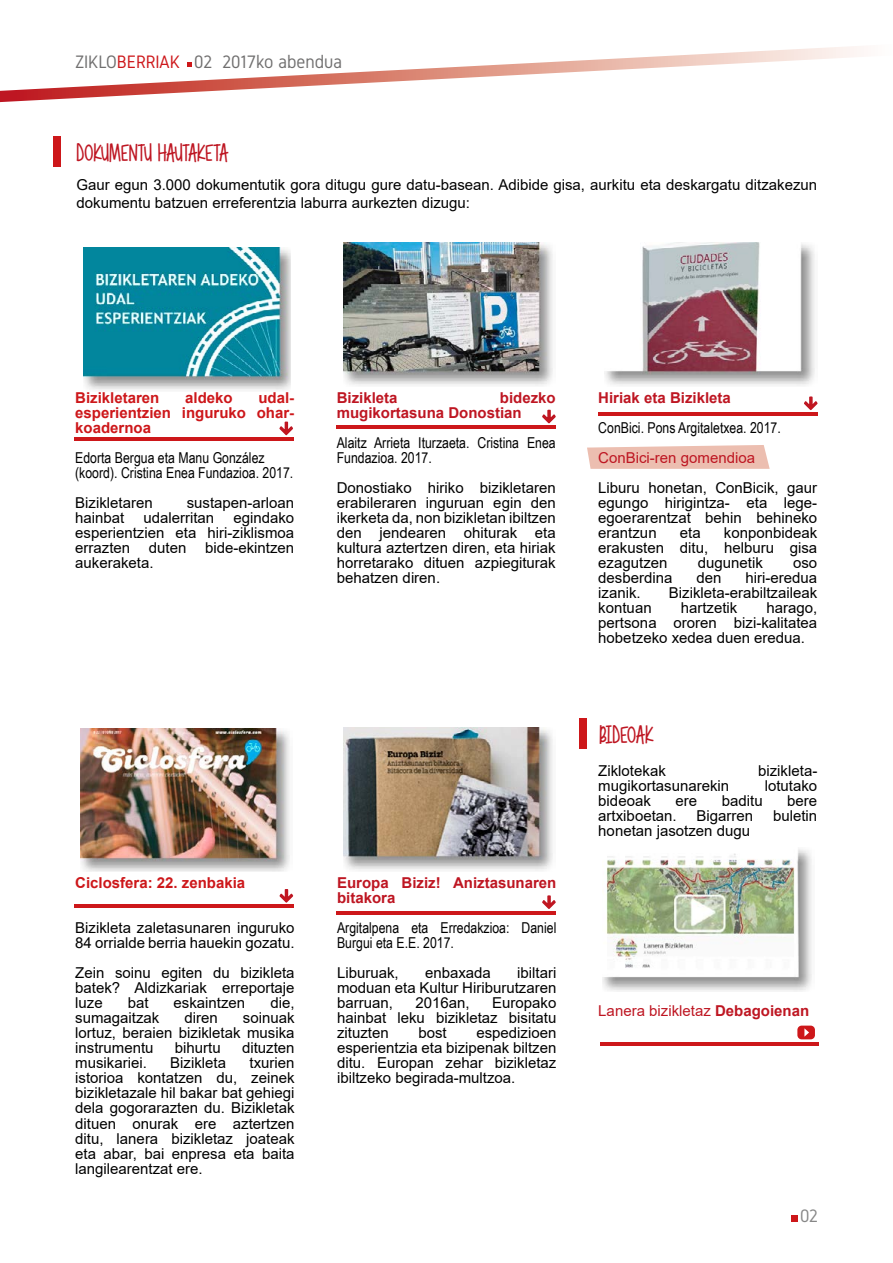
<style>
.page{position:relative;width:893px;height:1263px;background:#fff}
.page>*{position:absolute;margin:0;border:0;box-sizing:border-box;transform-origin:0 0}
.t1{font:31.5px "Generally Speaking";letter-spacing:-.015em;color:#be1622}
.t2{font:18px "Gidole";color:#706f6f}
.t3{font:18px "Gidole";color:#878787}
.t4{font:15px/15px "Arial";color:#000;text-align:justify}
.t5{font:15px/15px "Arial Narrow";color:#000}
.t6{font:700 15px/15px "Arial";color:#be1622}
.t7{font:700 15px/15px "Arial";color:#cd171a;text-align:justify}
.t8{font:15px "Arial";color:#be1622}
.s1{color:#cd171a}
.s2{font-weight:700}
</style>
<div class="page">
<svg style="left:587px;top:445px;width:183px;height:24px;background:#edc3b6"></svg>
<div style="left:53px;top:136px;width:8px;height:31px;background:#cd171a"></div>
<div style="left:792px;top:1215px;width:6px;height:7px;background:#cd171a"></div>
<svg style="left:0;top:46px;width:861px;height:56px"></svg>
<div style="left:580px;top:719px;width:7px;height:30px;background:#cd171a"></div>
<svg style="left:542px;top:409px;width:14px;height:15px"></svg>
<hr style="left:337px;top:425px;width:219px;height:3px;background:#cd171a">
<svg style="left:542px;top:895px;width:14px;height:14px"></svg>
<hr style="left:337px;top:911px;width:219px;height:3px;background:#cd171a">
<div style="left:797px;top:1025px;width:18px;height:14px;background:#cd171a;border-radius:4px"></div>
<svg style="left:804px;top:1028px;width:5px;height:9px"></svg>
<hr style="left:600px;top:1043px;width:218px;height:3px;background:#cd171a">
<img style="left:84px;top:247px;width:207px;height:144px">
<img style="left:343px;top:242px;width:210px;height:144px">
<img style="left:605px;top:242px;width:210px;height:144px">
<img style="left:343px;top:727px;width:210px;height:144px">
<img style="left:603px;top:849px;width:209px;height:143px">
<img style="left:81px;top:729px;width:209px;height:143px">
<svg style="left:279px;top:421px;width:14px;height:15px"></svg>
<hr style="left:74px;top:437px;width:219px;height:3px;background:#cd171a">
<svg style="left:279px;top:889px;width:15px;height:14px"></svg>
<hr style="left:74px;top:905px;width:219px;height:3px;background:#cd171a">
<svg style="left:804px;top:396px;width:14px;height:15px"></svg>
<hr style="left:599px;top:412px;width:219px;height:3px;background:#cd171a">
<p class="t2" style="left:75px;top:51px;width:268px">ZIKLO<span class="s1">BERRIAK</span> 02 2017ko abendua</p>
<h1 class="t1" style="left:77px;top:136px;width:154px">DOKUMENTU HAUTAKETA</h1>
<p class="t4" style="left:77px;top:175px;width:742px;line-height:18px">Gaur egun 3.000 dokumentutik gora ditugu gure datu-basean. Adibide gisa, aurkitu eta deskargatu ditzakezun dokumentu batzuen erreferentzia laburra aurkezten dizugu:</p>
<p class="t7" style="left:75px;top:390px;width:221px;text-indent:183px">udal&shy;esperientzien inguruko ohar&shy;koadernoa</p>
<p class="t5" style="left:75px;top:449px;width:220px">Edorta Bergua eta Manu González (koord). Cristina Enea Fundazioa. 2017.</p>
<p class="t4" style="left:75px;top:495px;width:79px">Bizikletaren</p>
<p class="t4" style="left:187px;top:495px;width:109px">sustapen-arloan</p>
<p class="t4" style="left:75px;top:510px;width:51px">hainbat</p>
<p class="t4" style="left:143px;top:510px;width:72px">udalerritan</p>
<p class="t7" style="left:75px;top:390px;width:86px">Bizikletaren</p>
<p class="t7" style="left:185px;top:390px;width:49px">aldeko</p>
<p class="t4" style="left:75px;top:510px;width:220px;text-indent:158px">egindako esperientzien eta hiri-ziklismoa errazten duten bide-ekintzen aukeraketa.</p>
<p class="t6" style="left:337px;top:390px;width:221px;text-indent:163px">bidezko mugikortasuna Donostian</p>
<p class="t5" style="left:337px;top:434px;width:221px">Alaitz Arrieta Iturzaeta. Cristina Enea<br>Fundazioa. 2017.</p>
<p class="t4" style="left:337px;top:480px;width:220px">Donostiako hiriko bizikletaren erabileraren inguruan egin den ikerketa da, non bizikletan ibiltzen den jendearen ohiturak eta kultura aztertzen diren, eta hiriak horretarako dituen azpiegiturak behatzen diren.</p>
<p class="t6" style="left:337px;top:390px;width:62px">Bizikleta</p>
<p class="t7" style="left:75px;top:876px;width:172px">Ciclosfera: 22. zenbakia</p>
<p class="t4" style="left:75px;top:920px;width:221px">Bizikleta zaletasunaren inguruko<br>84 orrialde berria hauekin gozatu.</p>
<p class="t4" style="left:75px;top:965px;width:221px">Zein soinu egiten du bizikleta batek? Aldizkariak erreportaje luze</p>
<p class="t4" style="left:128px;top:995px;width:22px">bat</p>
<p class="t4" style="left:174px;top:995px;width:73px">eskaintzen</p>
<p class="t4" style="left:270px;top:995px;width:26px">die,</p>
<p class="t4" style="left:75px;top:1010px;width:86px">sumagaitzak</p>
<p class="t4" style="left:184px;top:1010px;width:35px">diren</p>
<p class="t4" style="left:75px;top:1010px;width:221px;text-indent:168px">soinuak lortuz, beraien bizikletak musika instrumentu</p>
<p class="t4" style="left:175px;top:1040px;width:47px">bihurtu</p>
<p class="t4" style="left:242px;top:1040px;width:54px">dituzten</p>
<p class="t4" style="left:75px;top:1055px;width:221px;text-indent:174px">txurien istorioa kontatzen du, zeinek bizikletazale hil bakar bat gehiegi dela gogorarazten du. Bizikletak dituen onurak ere aztertzen ditu, lanera bizikletaz joateak eta abar, bai enpresa eta baita langilearentzat ere.</p>
<p class="t4" style="left:75px;top:1055px;width:73px">musikariei.</p>
<p class="t4" style="left:170px;top:1055px;width:57px">Bizikleta</p>
<p class="t6" style="left:337px;top:876px;width:221px">Europa Biziz! Aniztasunaren bitakora</p>
<p class="t5" style="left:337px;top:920px;width:221px">Argitalpena eta Erredakzioa: Daniel<br>Burgui eta E.E. 2017.</p>
<p class="t4" style="left:337px;top:965px;width:63px">Liburuak,</p>
<p class="t4" style="left:425px;top:965px;width:67px">enbaxada</p>
<p class="t4" style="left:337px;top:965px;width:221px;text-indent:180px">ibiltari moduan eta Kultur Hiriburutzaren barruan,</p>
<p class="t4" style="left:415px;top:995px;width:56px">2016an,</p>
<p class="t4" style="left:337px;top:995px;width:221px;text-indent:155px">Europako hainbat leku bizikletaz bisitatu zituzten</p>
<p class="t4" style="left:337px;top:1025px;width:221px;text-indent:139px">espedizioen esperientzia eta bizipenak biltzen ditu. Europan zehar bizikletaz ibiltzeko begirada-multzoa.</p>
<p class="t4" style="left:418px;top:1025px;width:30px">bost</p>
<p class="t6" style="left:598px;top:390px;width:134px">Hiriak eta Bizikleta</p>
<p class="t5" style="left:598px;top:419px;width:184px">ConBici. Pons Argitaletxea. 2017.</p>
<p class="t8" style="left:598px;top:447px;width:158px">ConBici-ren gomendioa</p>
<p class="t4" style="left:598px;top:480px;width:220px">Liburu honetan, ConBicik, gaur egungo hirigintza- eta lege&shy;egoerarentzat behin behineko erantzun</p>
<p class="t4" style="left:598px;top:525px;width:220px;text-indent:126px">konponbideak erakusten ditu, helburu gisa ezagutzen</p>
<p class="t4" style="left:680px;top:525px;width:22px">eta</p>
<p class="t4" style="left:698px;top:555px;width:67px">dugunetik</p>
<p class="t4" style="left:793px;top:555px;width:26px">oso</p>
<p class="t4" style="left:598px;top:570px;width:76px">desberdina</p>
<p class="t4" style="left:696px;top:570px;width:27px">den</p>
<p class="t4" style="left:746px;top:570px;width:73px">hiri-eredua</p>
<p class="t4" style="left:598px;top:585px;width:44px">izanik.</p>
<p class="t4" style="left:669px;top:585px;width:150px">Bizikleta-erabiltzaileak</p>
<p class="t4" style="left:598px;top:600px;width:55px">kontuan</p>
<p class="t4" style="left:681px;top:600px;width:58px">hartzetik</p>
<p class="t4" style="left:598px;top:600px;width:220px;text-indent:168px">harago, pertsona ororen bizi-kalitatea hobetzeko xedea duen eredua.</p>
<h1 class="t1" style="left:600px;top:719px;width:55px">BIDEOAK</h1>
<p class="t4" style="left:598px;top:763px;width:69px">Ziklotekak</p>
<p class="t4" style="left:758px;top:763px;width:61px">bizikleta-</p>
<p class="t4" style="left:598px;top:778px;width:132px">mugikortasunarekin</p>
<p class="t4" style="left:765px;top:778px;width:54px">lotutako</p>
<p class="t4" style="left:598px;top:793px;width:54px">bideoak</p>
<p class="t4" style="left:675px;top:793px;width:23px">ere</p>
<p class="t4" style="left:722px;top:793px;width:42px">baditu</p>
<p class="t4" style="left:787px;top:793px;width:32px">bere</p>
<p class="t4" style="left:598px;top:808px;width:80px">artxiboetan.</p>
<p class="t4" style="left:697px;top:808px;width:58px">Bigarren</p>
<p class="t4" style="left:773px;top:808px;width:46px">buletin</p>
<p class="t4" style="left:598px;top:823px;width:153px">honetan jasotzen dugu</p>
<p class="t8" style="left:598px;top:1001px;width:212px">Lanera bizikletaz <span class="s2">Debagoienan</span></p>
<p class="t3" style="left:800px;top:1205px;width:20px">02</p>
</div>
